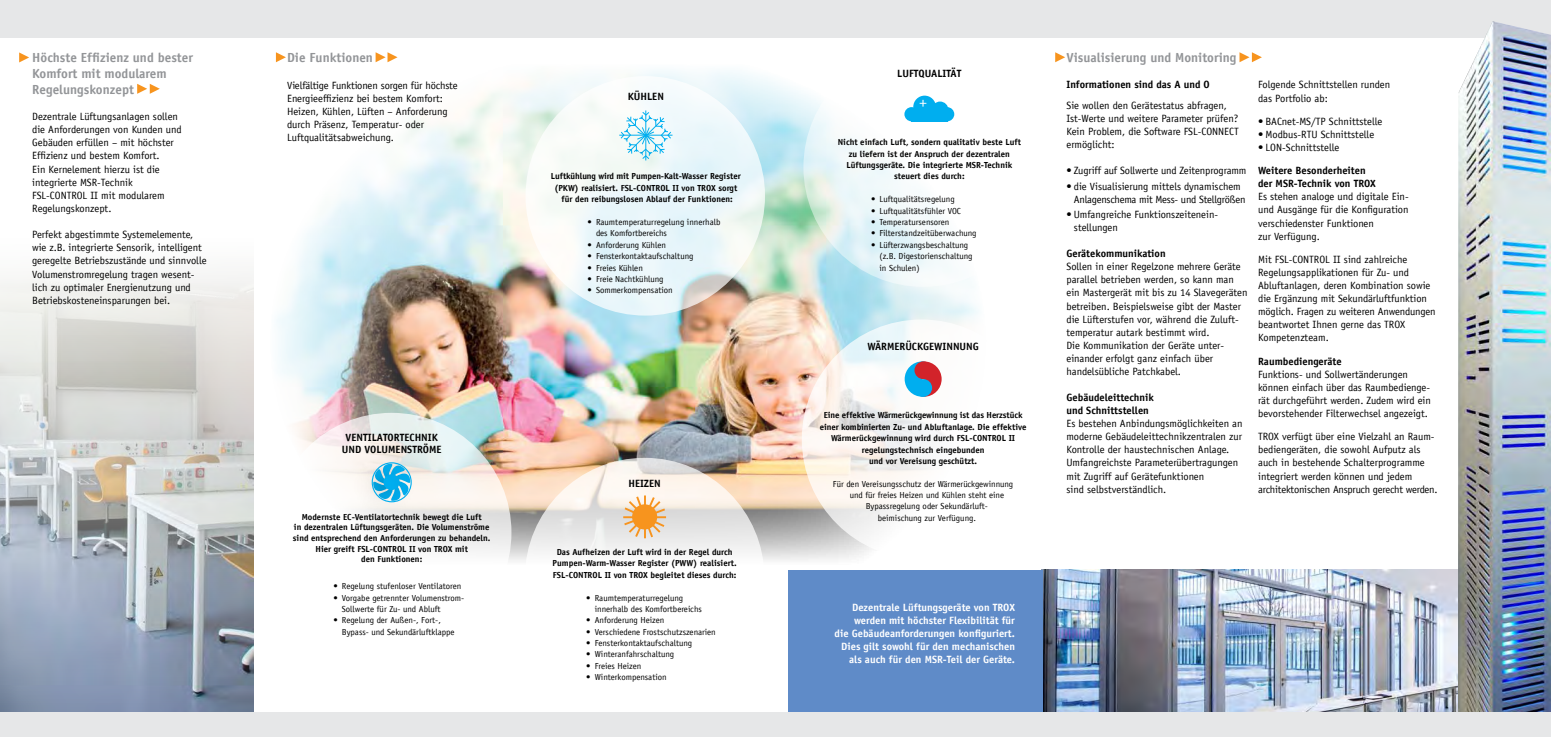
<style>
.page{position:relative;width:1551px;height:737px;background:#fff}
.page>*{position:absolute;margin:0;border:0;box-sizing:border-box;transform-origin:0 0}
.t1{font:14.7px "TROX Officina Sans";color:#fff}
.t2{font:700 13.12px/15.8px "TROX Officina Sans";color:#939598}
.t3{font:10.5px/13.1px "TROX Officina Sans";color:#000}
.t4{font:700 10.5px/13.1px "TROX Officina Sans";color:#000}
.t5{font:700 10.5px/13.1px "TROX Officina Sans";color:#fff;text-align:right}
.t6{font:10.5px/13.1px "TROX Officina Sans";letter-spacing:-.02em;color:#000}
.t7{font:8.75px/11.4px "TROX Officina Sans";color:#000}
.t8{font:700 8.75px/11.4px "TROX Officina Sans";color:#000;text-align:center}
</style>
<div class="page">
<img style="left:277px;top:70px;width:702px;height:491px">
<svg style="left:525px;top:458px;width:239px;height:239px"></svg>
<svg style="left:272px;top:413px;width:239px;height:239px"></svg>
<svg style="left:801px;top:319px;width:240px;height:240px"></svg>
<svg style="left:803px;top:47px;width:239px;height:240px"></svg>
<img style="left:0;top:260px;width:253px;height:452px">
<div style="left:0;top:0;width:1550px;height:37px;background:#e6e7e8"></div>
<img style="left:1042px;top:570px;width:415px;height:142px">
<div style="left:788px;top:570px;width:254px;height:143px;background:#5f8bc8"></div>
<svg style="left:1239px;top:52px;width:22px;height:10px"></svg>
<svg style="left:1055px;top:52px;width:10px;height:10px"></svg>
<svg style="left:375px;top:52px;width:22px;height:10px"></svg>
<svg style="left:276px;top:52px;width:10px;height:10px"></svg>
<img style="left:1457px;top:21px;width:93px;height:691px">
<div style="left:0;top:712px;width:1550px;height:25px;background:#e6e7e8"></div>
<svg style="left:137px;top:84px;width:23px;height:10px"></svg>
<svg style="left:19px;top:52px;width:10px;height:10px"></svg>
<svg style="left:525px;top:76px;width:240px;height:239px;fill:#eef8fa"></svg>
<div style="left:904px;top:107px;width:14px;height:14px;background:#00aeef;border-radius:50%"></div>
<div style="left:940px;top:107px;width:14px;height:14px;background:#00aeef;border-radius:50%"></div>
<div style="left:931px;top:102px;width:17px;height:16px;background:#00aeef;border-radius:50%"></div>
<div style="left:913px;top:96px;width:22px;height:22px;background:#00aeef;border-radius:50%"></div>
<div style="left:911px;top:111px;width:37px;height:10px;background:#00aeef"></div>
<div style="left:350px;top:452px;width:67px;height:67px;background:#000;opacity:.23"></div>
<div style="left:372px;top:462px;width:40px;height:40px;border:1px solid #00aeef;border-radius:50%"></div>
<svg style="left:622px;top:494px;width:45px;height:45px;background:#eed9c0"></svg>
<div style="left:632px;top:504px;width:25px;height:25px;background:#f7941e;border-radius:50%"></div>
<svg style="left:904px;top:361px;width:37px;height:36px"></svg>
<div style="left:914px;top:361px;width:18px;height:18px;background:#d2232a;border-radius:50%"></div>
<div style="left:914px;top:379px;width:18px;height:18px;background:#00aeef;border-radius:50%"></div>
<svg style="left:619px;top:110px;width:53px;height:50px"></svg>
<p class="t2" style="left:32px;top:50px;width:162px">Höchste Effizienz und bester<br>Komfort mit modularem<br>Regelungskonzept</p>
<p class="t3" style="left:32px;top:110px;width:151px">Dezentrale Lüftungsanlagen sollen die Anforderungen von Kunden und<br>Gebäuden erfüllen – mit höchster<br>Effizienz und bestem Komfort.<br>Ein Kernelement hierzu ist die integrierte MSR-Technik<br>FSL-CONTROL II mit modularem<br>Regelungskonzept.</p>
<p class="t3" style="left:32px;top:228px;width:176px">Perfekt abgestimmte Systemelemente, wie z.B. integrierte Sensorik, intelligent geregelte Betriebszustände und sinnvolle Volumenstromregelung tragen wesent&shy;lich zu optimaler Energienutzung und Betriebskosteneinsparungen bei.</p>
<p class="t2" style="left:287px;top:50px;width:87px">Die Funktionen</p>
<p class="t3" style="left:287px;top:78px;width:172px">Vielfältige Funktionen sorgen für höchste Energieeffizienz bei bestem Komfort:<br>Heizen, Kühlen, Lüften – Anforderung durch Präsenz, Temperatur- oder Luftqualitätsabweichung.</p>
<p class="t4" style="left:342px;top:432px;width:86px;line-height:11.4px;text-indent:62px">echnik und Volumenstr</p>
<p class="t4" style="left:345px;top:431px;width:18px">Ventilatort</p>
<p class="t4" style="left:423px;top:442px;width:20px">öme</p>
<p class="t8" style="left:293px;top:511px;width:199px;line-height:10.5px">Modernste EC-Ventilatortechnik bewegt die Luft<br>in dezentralen Lüftungsgeräten. Die Volumenströme sind entsprechend den Anforderungen zu behandeln.<br>Hier greift FSL-CONTROL II von TROX mit<br>den Funktionen:</p>
<p class="t7" style="left:333px;top:580px;width:129px">• Regelung stufenloser Ventilatoren</p>
<p class="t7" style="left:342px;top:592px;width:124px;text-indent:-8px">• Vorgabe getrennter Volumenstrom-<br>Sollwerte für Zu- und Abluft</p>
<p class="t7" style="left:342px;top:614px;width:114px;text-indent:-8px">• Regelung der Außen-, Fort-,<br>Bypass- und Sekundärluftklappe</p>
<p class="t4" style="left:627px;top:90px;width:38px">KÜH LEN</p>
<p class="t8" style="left:551px;top:171px;width:191px">Luftkühlung wird mit Pumpen-Kalt-Wasser Register (PKW) realisiert. FSL-CONTROL II von TROX sorgt für den reibungslosen Ablauf der Funktionen:</p>
<p class="t7" style="left:596px;top:216px;width:126px;text-indent:-8px">• Raumtemperaturregelung innerhalb des Komfortbereichs</p>
<p class="t7" style="left:587px;top:239px;width:80px">• Anforderung Kühlen</p>
<p class="t7" style="left:587px;top:250px;width:107px">• Fensterkontaktaufschaltung</p>
<p class="t7" style="left:587px;top:262px;width:57px">• Freies Kühlen</p>
<p class="t7" style="left:587px;top:273px;width:78px">• Freie Nachtkühlung</p>
<p class="t7" style="left:587px;top:284px;width:87px">• Sommerkompensation</p>
<p class="t4" style="left:628px;top:476px;width:34px">HEIZEN</p>
<p class="t8" style="left:552px;top:546px;width:185px">Das Aufheizen der Luft wird in der Regel durch<br>Pumpen-Warm-Wasser Register (PWW) realisiert.<br>FSL-CONTROL II von TROX begleitet dieses durch:</p>
<p class="t7" style="left:594px;top:592px;width:109px;text-indent:-8px">• Raumtemperaturregelung innerhalb des Komfortbereichs</p>
<p class="t7" style="left:586px;top:614px;width:79px">• Anforderung Heizen</p>
<p class="t7" style="left:586px;top:626px;width:131px">• Verschiedene Frostschutzszenarien</p>
<p class="t7" style="left:586px;top:637px;width:107px">• Fensterkontaktaufschaltung</p>
<p class="t7" style="left:586px;top:648px;width:89px">• Winteranfahrschaltung</p>
<p class="t7" style="left:586px;top:660px;width:56px">• Freies Heizen</p>
<p class="t7" style="left:586px;top:671px;width:82px">• Winterkompensation</p>
<p class="t4" style="left:897px;top:67px;width:40px">Luftqualit</p>
<p class="t4" style="left:950px;top:67px;width:12px">ät</p>
<h1 class="t1" style="left:919px;top:94px;width:9px">+</h1>
<p class="t8" style="left:837px;top:137px;width:185px">Nicht einfach Luft, sondern qualitativ beste Luft zu liefern ist der Anspruch der dezentralen Lüftungsgeräte. Die integrierte MSR-Technik steuert dies durch:</p>
<p class="t7" style="left:871px;top:193px;width:85px">• Luftqualitätsregelung</p>
<p class="t7" style="left:871px;top:205px;width:91px">• Luftqualitätsfühler VOC</p>
<p class="t7" style="left:871px;top:216px;width:80px">• Temperatursensoren</p>
<p class="t7" style="left:871px;top:228px;width:107px">• Filterstandzeitüberwachung</p>
<p class="t7" style="left:879px;top:239px;width:95px;text-indent:-8px">• Lüfterzwangsbeschaltung (z.B. Digestorienschaltung in Schulen)</p>
<p class="t4" style="left:867px;top:340px;width:74px">Wärm erückgewinn</p>
<p class="t4" style="left:959px;top:340px;width:14px">ung</p>
<p class="t8" style="left:819px;top:410px;width:208px">Eine effektive Wärmerückgewinnung ist das H erzstück einer kombinierten Zu- und Abluftanlage. Die effektive Wärmerückgewinnung wird durch FSL-CONTROL II regelungstechnisch eingebunden<br>und vor Vereisung geschützt.</p>
<p class="t7" style="left:833px;top:478px;width:182px">Für den Vereisungsschutz der Wärmerückgewinnung</p>
<p class="t7" style="left:849px;top:489px;width:156px">und für freies Heizen und Kühlen steht eine</p>
<p class="t7" style="left:865px;top:501px;width:124px">Bypassregelung oder Sekundärluft-</p>
<p class="t7" style="left:877px;top:512px;width:100px">beimischung zur Verfügung.</p>
<p class="t5" style="left:834px;top:600px;width:182px">Dezentrale Lüftungsgeräte von TROX werden mit höchster Flexibilität für<br>die Gebäudeanforderungen konfiguriert.<br>Dies gilt sowohl für den mechanischen als auch für den MSR-Teil der Geräte.</p>
<p class="t2" style="left:1066px;top:50px;width:171px">Visualisierung und Monitoring</p>
<p class="t4" style="left:1066px;top:78px;width:145px">Informationen sind das A und O</p>
<p class="t3" style="left:1066px;top:99px;width:174px">Sie wollen den Gerätestatus abfragen, Ist-Werte und weitere Parameter prüfen?<br>Kein Problem, die Software FSL-CONNECT ermöglicht:</p>
<p class="t3" style="left:1066px;top:164px;width:181px">• Zugriff auf Sollwerte und Zeitenprogramm</p>
<p class="t6" style="left:1073px;top:179px;width:173px;text-indent:-7px">• die Visualisierung mittels dynamischem<br>Anlagenschema mit Mess- und Stellgrößen</p>
<p class="t3" style="left:1073px;top:208px;width:145px;text-indent:-7px">• Umfangreiche Funktionszeitenein&shy;stellungen</p>
<p class="t4" style="left:1066px;top:247px;width:101px">Gerätekommunikation</p>
<p class="t3" style="left:1066px;top:260px;width:183px">Sollen in einer Regelzone mehrere Geräte parallel betrieben werden, so kann man ein Mastergerät mit bis zu 14 Slavegeräten betreiben. Beispielsweise gibt der Master die Lüfterstufen vor, während die Zuluft&shy;temperatur autark bestimmt wird.<br>Die Kommunikation der Geräte unter&shy;einander erfolgt ganz einfach über handelsübliche Patchkabel.</p>
<p class="t4" style="left:1066px;top:390px;width:89px">Gebäudeleittechnik und Schnittstellen</p>
<p class="t3" style="left:1066px;top:417px;width:178px">Es bestehen Anbindungsmöglichkeiten an moderne Gebäudeleittechnikzentralen zur Kontrolle der haustechnischen Anlage.<br>Umfangreichste Parameterübertragungen mit Zugriff auf Gerätefunktionen<br>sind selbstverständlich.</p>
<p class="t3" style="left:1257px;top:78px;width:133px">Folgende Schnittstellen runden das Portfolio ab:</p>
<p class="t3" style="left:1257px;top:115px;width:126px">• BACnet-MS/TP Schnittstelle</p>
<p class="t3" style="left:1257px;top:128px;width:117px">• Modbus-RTU Schnittstelle</p>
<p class="t3" style="left:1257px;top:141px;width:83px">• LON-Schnittstelle</p>
<p class="t4" style="left:1257px;top:164px;width:119px">Weitere Besonderheiten der MSR-Technik von TROX</p>
<p class="t3" style="left:1257px;top:190px;width:152px">Es stehen analoge und digitale Ein&shy;und Ausgänge für die Konfiguration verschiedenster Funktionen<br>zur Verfügung.</p>
<p class="t3" style="left:1257px;top:252px;width:179px">Mit FSL-CONTROL II sind zahlreiche Regelungsapplikationen für Zu- und Abluftanlagen, deren Kombination sowie die Ergänzung mit Sekundärluftfunktion möglich. Fragen zu weiteren Anwendungen beantwortet Ihnen gerne das TROX Kompetenzteam.</p>
<p class="t4" style="left:1257px;top:354px;width:85px">Raumbediengeräte</p>
<p class="t3" style="left:1257px;top:367px;width:174px">Funktions- und Sollwertänderungen können einfach über das Raumbedienge&shy;rät durchgeführt werden. Zudem wird ein bevorstehender Filterwechsel angezeigt.</p>
<p class="t3" style="left:1257px;top:430px;width:181px">TROX verfügt über eine Vielzahl an Raum&shy;bediengeräten, die sowohl Aufputz als auch in bestehende Schalterprogramme integriert werden können und jedem architektonischen Anspruch gerecht werden.</p>
</div>
